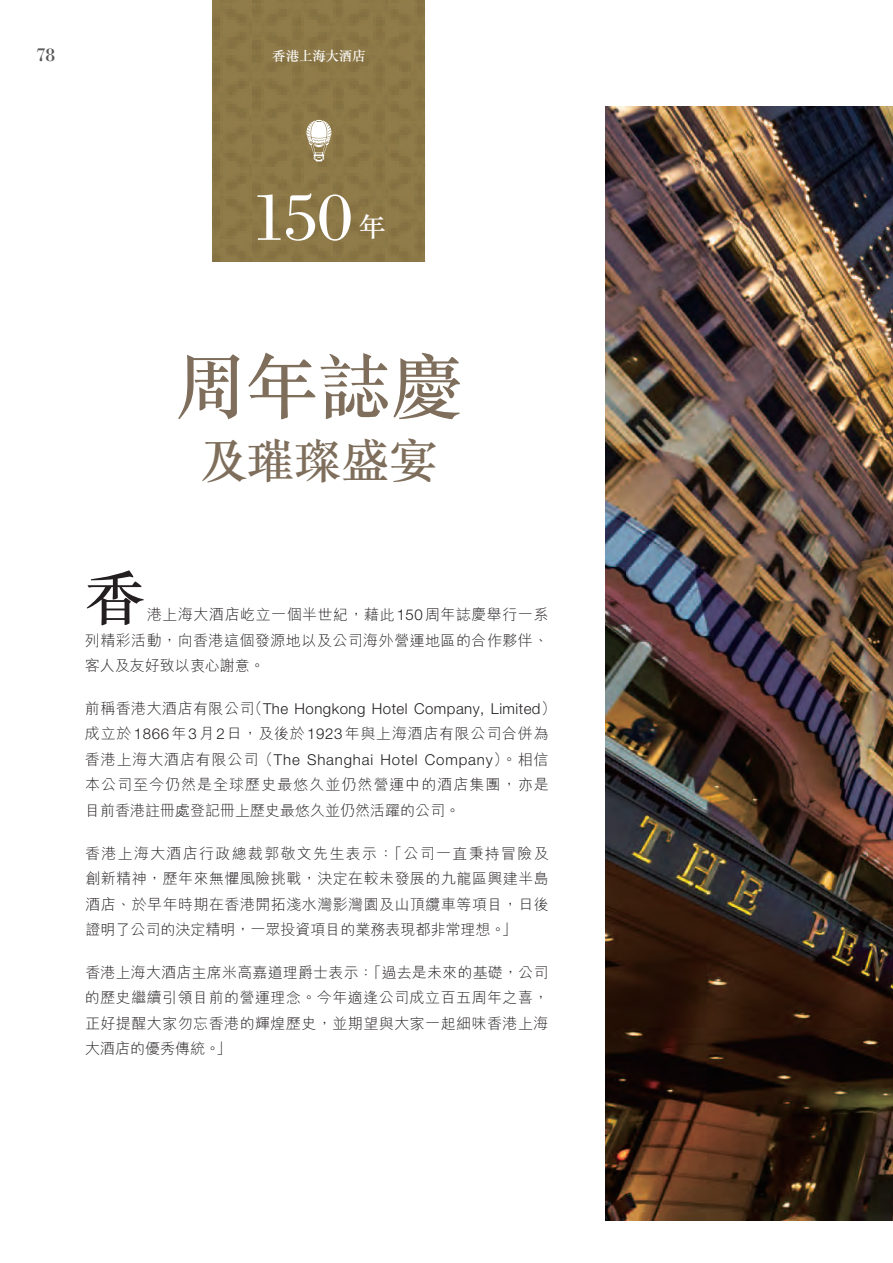
<style>
.page{position:relative;width:893px;height:1263px;background:#fff}
.page>*{position:absolute;margin:0;border:0;box-sizing:border-box;transform-origin:0 0}
.t1{font:500 72px "M Sung HK";color:#7e6e5b}
.t2{font:69px "Bodoni";color:#fff}
.t3{font:500 60px "M Sung HK";color:#231f20}
.t4{font:500 48px "M Sung HK";letter-spacing:-.015em;color:#7e6e5b}
.t5{font:500 27px "M Sung HK";color:#fff}
.t6{font:19.5px "Bodoni";color:#57585a}
.t7{font:300 15px/25.5px "M Hei HK";letter-spacing:.03em;color:#231f20;text-align:justify}
.t8{font:300 15px/25.5px "M Hei HK";letter-spacing:.07em;color:#231f20}
.t9{font:300 15px "Helvetica Neue";letter-spacing:.03em;color:#231f20}
.t10{font:300 15px "Helvetica Neue";letter-spacing:.055em;color:#231f20}
.t11{font:300 15px "M Hei HK";letter-spacing:.05em;color:#231f20}
.t12{font:500 13.5px "M Sung HK";letter-spacing:-.015em;color:#fff}
.s1{font-family:"Helvetica Neue"}
.s2{font-family:"M Hei HK"}
</style>
<div class="page">
<img style="left:606px;top:106px;width:287px;height:1115px">
<div style="left:213px;top:0;width:212px;height:261px;background:#8d7847"></div>
<svg style="left:306px;top:120px;width:25px;height:41px"></svg>
<h3 class="t6" style="left:36px;top:43px;width:21px">78</h3>
<p class="t12" style="left:272px;top:47px;width:95px">香港上海大酒店</p>
<h2 class="t2" style="left:252px;top:179px;width:102px">150</h2>
<h3 class="t5" style="left:359px;top:208px;width:28px">年</h3>
<h1 class="t1" style="left:175px;top:337px;width:289px">周年誌慶</h1>
<h3 class="t4" style="left:200px;top:428px;width:239px">及璀璨盛宴</h3>
<h3 class="t3" style="left:85px;top:556px;width:61px">香</h3>
<p class="t7" style="left:85px;top:602px;width:465px;text-indent:62px">港上海大酒店屹立一個半世紀，藉此<span class="s1">150</span>周年誌慶舉行一系列精彩活動，向香港這個發源地以及公司海外營運地區的合作夥伴、客人及友好致以衷心謝意。</p>
<p class="t9" style="left:85px;top:699px;width:473px"><span class="s2">前稱香港大酒店有限公司（</span>The Hongkong Hotel Company, Limited<span class="s2">）</span></p>
<p class="t11" style="left:85px;top:723px;width:465px">成立於<span class="s1">1866</span>年<span class="s1">3</span>月<span class="s1">2</span>日，及後於<span class="s1">1923</span>年與上海酒店有限公司合併為</p>
<p class="t10" style="left:85px;top:750px;width:465px"><span class="s2">香港上海大酒店有限公司（</span>The Shanghai Hotel Company<span class="s2">）。相信</span></p>
<p class="t8" style="left:85px;top:772px;width:465px">本公司至今仍然是全球歷史最悠久並仍然營運中的酒店集團，亦是目前香港註冊處登記冊上歷史最悠久並仍然活躍的公司。</p>
<p class="t7" style="left:85px;top:840px;width:465px">香港上海大酒店行政總裁郭敬文先生表示：「公司一直秉持冒險及創新精神，歷年來無懼風險挑戰，決定在較未發展的九龍區興建半島酒店、於早年時期在香港開拓淺水灣影灣園及山頂纜車等項目，日後證明了公司的決定精明，一眾投資項目的業務表現都非常理想。」</p>
<p class="t7" style="left:85px;top:959px;width:465px">香港上海大酒店主席米高嘉道理爵士表示：「過去是未來的基礎，公司的歷史繼續引領目前的營運理念。今年適逢公司成立百五周年之喜，正好提醒大家勿忘香港的輝煌歷史，並期望與大家一起細味香港上海大酒店的優秀傳統。」</p>
</div>
